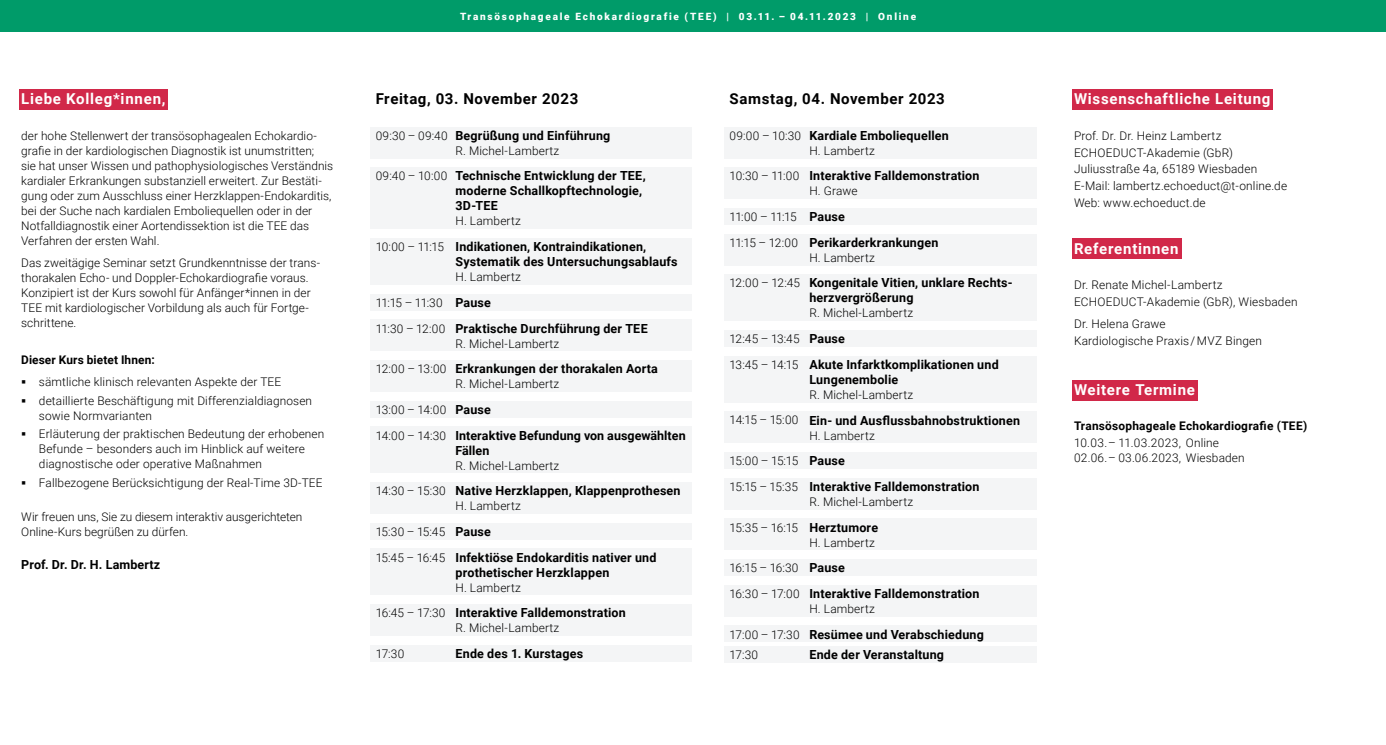
<style>
.page{position:relative;width:1386px;height:745px;background:#fff}
.page>*{position:absolute;margin:0;border:0;box-sizing:border-box;transform-origin:0 0}
.t1{font:700 15px "Roboto";letter-spacing:.05em;color:#fff}
.t2{font:700 15px "Roboto";letter-spacing:.04em;color:#000}
.t3{font:700 12.5px/15px "Roboto";letter-spacing:.015em;color:#000}
.t4{font:300 11.88px/15px "Roboto";letter-spacing:.01em;color:#000}
.t5{font:700 11.88px "Roboto";letter-spacing:.015em;color:#000}
.t6{font:900 10px "Roboto";letter-spacing:.175em;color:#fff}
.s1{font-weight:300;font-size:11.88px}
.s2{font-weight:700;font-size:12.5px}
</style>
<div class="page">
<div style="left:19px;top:89px;width:149px;height:21px;background:#d12849"></div>
<div style="left:0;top:0;width:1385px;height:32px;background:#009b69"></div>
<div style="left:370px;top:127px;width:322px;height:31px;background:#f4f5f6"></div>
<div style="left:370px;top:167px;width:322px;height:62px;background:#f4f5f6"></div>
<div style="left:370px;top:238px;width:322px;height:46px;background:#f4f5f6"></div>
<div style="left:370px;top:294px;width:322px;height:16px;background:#f4f5f6"></div>
<div style="left:370px;top:319px;width:322px;height:32px;background:#f4f5f6"></div>
<div style="left:370px;top:360px;width:322px;height:31px;background:#f4f5f6"></div>
<div style="left:370px;top:400px;width:322px;height:17px;background:#f4f5f6"></div>
<div style="left:370px;top:426px;width:322px;height:47px;background:#f4f5f6"></div>
<div style="left:370px;top:482px;width:322px;height:31px;background:#f4f5f6"></div>
<div style="left:370px;top:522px;width:322px;height:17px;background:#f4f5f6"></div>
<div style="left:370px;top:548px;width:322px;height:46px;background:#f4f5f6"></div>
<div style="left:370px;top:604px;width:322px;height:31px;background:#f4f5f6"></div>
<div style="left:370px;top:644px;width:322px;height:17px;background:#f4f5f6"></div>
<div style="left:724px;top:127px;width:312px;height:31px;background:#f4f5f6"></div>
<div style="left:724px;top:167px;width:312px;height:32px;background:#f4f5f6"></div>
<div style="left:724px;top:208px;width:312px;height:16px;background:#f4f5f6"></div>
<div style="left:724px;top:234px;width:312px;height:31px;background:#f4f5f6"></div>
<div style="left:724px;top:274px;width:312px;height:47px;background:#f4f5f6"></div>
<div style="left:724px;top:330px;width:312px;height:16px;background:#f4f5f6"></div>
<div style="left:724px;top:355px;width:312px;height:47px;background:#f4f5f6"></div>
<div style="left:724px;top:411px;width:312px;height:32px;background:#f4f5f6"></div>
<div style="left:724px;top:452px;width:312px;height:16px;background:#f4f5f6"></div>
<div style="left:724px;top:477px;width:312px;height:32px;background:#f4f5f6"></div>
<div style="left:724px;top:518px;width:312px;height:31px;background:#f4f5f6"></div>
<div style="left:724px;top:559px;width:312px;height:16px;background:#f4f5f6"></div>
<div style="left:724px;top:584px;width:312px;height:32px;background:#f4f5f6"></div>
<div style="left:724px;top:625px;width:312px;height:16px;background:#f4f5f6"></div>
<div style="left:724px;top:645px;width:312px;height:17px;background:#f4f5f6"></div>
<div style="left:1072px;top:89px;width:201px;height:21px;background:#d12849"></div>
<div style="left:1072px;top:238px;width:109px;height:21px;background:#d12849"></div>
<div style="left:1072px;top:380px;width:125px;height:20px;background:#d12849"></div>
<p class="t1" style="left:21px;top:88px;width:146px">Liebe Kolleg*innen,</p>
<p class="t4" style="left:21px;top:127px;width:313px">der hohe Stellenwert der transösophagealen Echokardio&shy;grafie in der kardiologischen Diagnostik ist unumstritten;<br>sie hat unser Wissen und pathophysiologisches Verständnis kardialer Erkrankungen substanziell erweitert. Zur Bestäti&shy;gung oder zum Ausschluss einer Herzklappen-Endokarditis, bei der Suche nach kardialen Emboliequellen oder in der Notfalldiagnostik einer Aortendissektion ist die TEE das Verfahren der ersten Wahl.</p>
<p class="t4" style="left:21px;top:254px;width:300px">Das zweitägige Seminar setzt Grundkenntnisse der trans&shy;thorakalen Echo- und Doppler-Echokardiografie voraus.<br>Konzipiert ist der Kurs sowohl für Anfänger*innen in der TEE mit kardiologischer Vorbildung als auch für Fortge&shy;schrittene.</p>
<p class="t5" style="left:21px;top:351px;width:135px">Dieser Kurs bietet Ihnen:</p>
<p class="t4" style="left:39px;top:372px;width:275px;line-height:18.5px">sämtliche klinisch relevanten Aspekte der TEE detaillierte Beschäftigung mit Differenzialdiagnosen</p>
<p class="t4" style="left:39px;top:405px;width:287px;line-height:18.5px">sowie Normvarianten<br>Erläuterung der praktischen Bedeutung der erhobenen</p>
<p class="t4" style="left:39px;top:441px;width:267px">Befunde – besonders auch im Hinblick auf weitere diagnostische oder operative Maßnahmen</p>
<p class="t4" style="left:39px;top:474px;width:285px">Fallbezogene Berücksichtigung der Real-Time 3D-TEE</p>
<p class="t4" style="left:21px;top:508px;width:283px">Wir freuen uns, Sie zu diesem interaktiv ausgerichteten<br>Online-Kurs begrüßen zu dürfen.</p>
<p class="t3" style="left:21px;top:556px;width:140px">Prof. Dr. Dr. H. Lambertz</p>
<p class="t6" style="left:460px;top:9px;width:457px">Transösophageale Echokardiografie (TEE) | 03.11. – 04.11.2023 | Online</p>
<p class="t2" style="left:376px;top:88px;width:204px">Freitag, 03. November 2023</p>
<p class="t3" style="left:376px;top:127px;width:236px"><span class="s1">09:30 – 09:40</span> Begrüßung und Einführung</p>
<p class="t4" style="left:455px;top:142px;width:105px">R. Michel-Lambertz</p>
<p class="t3" style="left:455px;top:168px;width:192px;text-indent:-80px"><span class="s1">09:40 – 10:00</span> Technische Entwicklung der TEE, moderne Schallkopftechnologie,<br>3D-TEE</p>
<p class="t4" style="left:455px;top:213px;width:67px">H. Lambertz</p>
<p class="t3" style="left:455px;top:238px;width:224px;text-indent:-80px"><span class="s1">10:00 – 11:15</span> Indikationen, Kontraindikationen,<br>Systematik des Untersuchungsablaufs</p>
<p class="t4" style="left:376px;top:263px;width:147px;line-height:25.6px;text-indent:80px">H. Lambertz<br>11:15 – 11:30 <span class="s2">Pause</span></p>
<p class="t3" style="left:376px;top:320px;width:273px"><span class="s1">11:30 – 12:00</span> Praktische Durchführung der TEE</p>
<p class="t4" style="left:455px;top:335px;width:105px">R. Michel-Lambertz</p>
<p class="t3" style="left:376px;top:360px;width:284px"><span class="s1">12:00 – 13:00</span> Erkrankungen der thorakalen Aorta</p>
<p class="t4" style="left:376px;top:370px;width:185px;line-height:25.6px;text-indent:80px">R. Michel-Lambertz<br>13:00 – 14:00 <span class="s2">Pause</span></p>
<p class="t3" style="left:455px;top:427px;width:232px;text-indent:-80px"><span class="s1">14:00 – 14:30</span> Interaktive Befundung von ausgewählten<br>Fällen</p>
<p class="t4" style="left:455px;top:457px;width:105px">R. Michel-Lambertz</p>
<p class="t3" style="left:376px;top:482px;width:306px"><span class="s1">14:30 – 15:30</span> Native Herzklappen, Klappenprothesen</p>
<p class="t4" style="left:376px;top:492px;width:147px;line-height:25.6px;text-indent:80px">H. Lambertz<br>15:30 – 15:45 <span class="s2">Pause</span></p>
<p class="t3" style="left:455px;top:548px;width:202px;text-indent:-80px"><span class="s1">15:45 – 16:45</span> Infektiöse Endokarditis nativer und prothetischer Herzklappen</p>
<p class="t4" style="left:455px;top:579px;width:67px">H. Lambertz</p>
<p class="t3" style="left:376px;top:604px;width:251px"><span class="s1">16:45 – 17:30</span> Interaktive Falldemonstration</p>
<p class="t4" style="left:455px;top:619px;width:105px">R. Michel-Lambertz</p>
<p class="t4" style="left:376px;top:645px;width:30px">17:30</p>
<p class="t3" style="left:455px;top:645px;width:129px">Ende des 1. Kurstages</p>
<p class="t2" style="left:729px;top:88px;width:217px">Samstag, 04. November 2023</p>
<p class="t3" style="left:729px;top:127px;width:221px"><span class="s1">09:00 – 10:30</span> Kardiale Emboliequellen</p>
<p class="t4" style="left:809px;top:142px;width:67px">H. Lambertz</p>
<p class="t3" style="left:729px;top:168px;width:251px"><span class="s1">10:30 – 11:00</span> Interaktive Falldemonstration</p>
<p class="t4" style="left:729px;top:178px;width:129px;line-height:25.6px;text-indent:80px">H. Grawe<br>11:00 – 11:15 <span class="s2">Pause</span></p>
<p class="t3" style="left:729px;top:234px;width:210px"><span class="s1">11:15 – 12:00</span> Perikarderkrankungen</p>
<p class="t4" style="left:809px;top:249px;width:67px">H. Lambertz</p>
<p class="t3" style="left:809px;top:275px;width:205px;text-indent:-80px"><span class="s1">12:00 – 12:45</span> Kongenitale Vitien, unklare Rechts&shy;herzvergrößerung</p>
<p class="t4" style="left:729px;top:300px;width:185px;line-height:25.6px;text-indent:80px">R. Michel-Lambertz<br>12:45 – 13:45 <span class="s2">Pause</span></p>
<p class="t3" style="left:809px;top:356px;width:191px;text-indent:-80px"><span class="s1">13:45 – 14:15</span> Akute Infarktkomplikationen und<br>Lungenembolie</p>
<p class="t4" style="left:809px;top:386px;width:105px">R. Michel-Lambertz</p>
<p class="t3" style="left:729px;top:412px;width:292px"><span class="s1">14:15 – 15:00</span> Ein- und Ausflussbahnobstruktionen</p>
<p class="t4" style="left:729px;top:422px;width:147px;line-height:25.6px;text-indent:80px">H. Lambertz<br>15:00 – 15:15 <span class="s2">Pause</span></p>
<p class="t3" style="left:729px;top:478px;width:251px"><span class="s1">15:15 – 15:35</span> Interaktive Falldemonstration</p>
<p class="t4" style="left:729px;top:488px;width:185px;line-height:25.6px;text-indent:80px">R. Michel-Lambertz<br>15:35 – 16:15 <span class="s2">Herztumore</span></p>
<p class="t4" style="left:729px;top:528px;width:147px;line-height:25.6px;text-indent:80px">H. Lambertz<br>16:15 – 16:30 <span class="s2">Pause</span></p>
<p class="t3" style="left:729px;top:585px;width:251px"><span class="s1">16:30 – 17:00</span> Interaktive Falldemonstration</p>
<p class="t4" style="left:809px;top:600px;width:67px">H. Lambertz</p>
<p class="t3" style="left:729px;top:625px;width:256px"><span class="s1">17:00 – 17:30</span> Resümee und Verabschiedung</p>
<p class="t4" style="left:729px;top:646px;width:30px">17:30</p>
<p class="t3" style="left:809px;top:646px;width:136px">Ende der Veranstaltung</p>
<p class="t1" style="left:1074px;top:88px;width:198px">Wissenschaftliche Leitung</p>
<p class="t4" style="left:1074px;top:127px;width:215px;line-height:16.8px">Prof. Dr. Dr. Heinz Lambertz<br>ECHOEDUCT-Akademie (GbR)<br>Juliusstraße 4a, 65189 Wiesbaden<br>E-Mail: lambertz.echoeduct@t-online.de<br>Web: www.echoeduct.de</p>
<p class="t1" style="left:1074px;top:237px;width:106px">Referentinnen</p>
<p class="t4" style="left:1074px;top:276px;width:225px;line-height:16.8px">Dr. Renate Michel-Lambertz<br>ECHOEDUCT-Akademie (GbR), Wiesbaden</p>
<p class="t4" style="left:1074px;top:314px;width:190px;line-height:16.8px">Dr. Helena Grawe<br>Kardiologische Praxis / MVZ Bingen</p>
<p class="t1" style="left:1074px;top:379px;width:122px">Weitere Termine</p>
<p class="t5" style="left:1074px;top:417px;width:235px">Transösophageale Echokardiografie (TEE)</p>
<p class="t4" style="left:1074px;top:434px;width:172px">10.03.– 11.03.2023, Online<br>02.06.– 03.06.2023, Wiesbaden</p>
</div>
